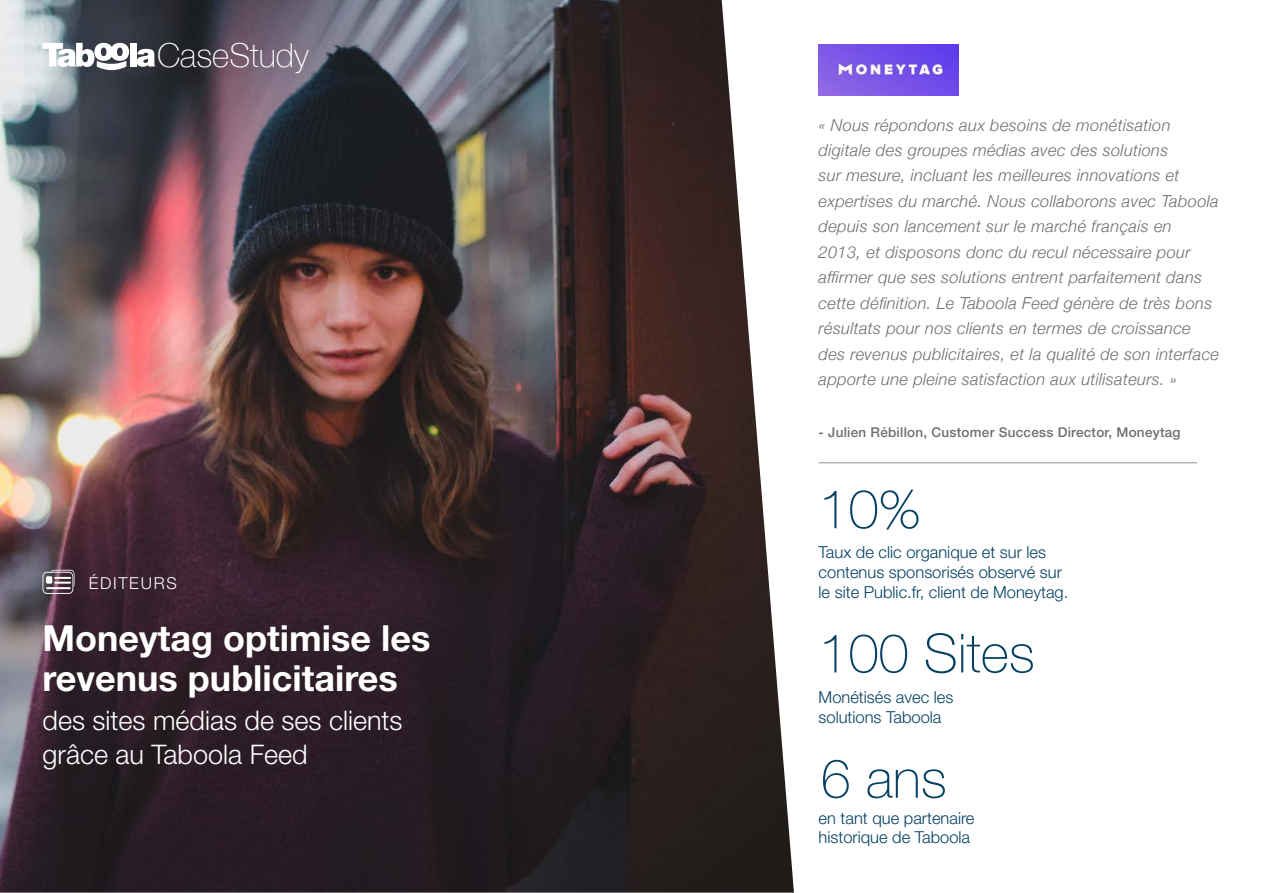
<style>
.page{position:relative;width:1263px;height:893px;background:#fff}
.page>*{position:absolute;margin:0;border:0;box-sizing:border-box;transform-origin:0 0}
.t1{font:100 54px "Helvetica Neue LT Std";color:#064163}
.t2{font:700 36px/40.5px "Helvetica Neue LT Std";color:#fff}
.t3{font:100 33px "Helvetica Neue";color:#fff}
.t4{font:300 27px/34.5px "Helvetica Neue LT Std";color:#fff}
.t5{font:italic 300 16.5px/25.5px "Helvetica Neue";letter-spacing:.02em;color:#6d6e71}
.t6{font:300 16.5px/19.8px "Helvetica Neue LT Std";color:#064163}
.t7{font:300 16.5px "Helvetica Neue LT Std";letter-spacing:.1em;color:#fff}
.t8{font:500 13.5px "Helvetica Neue LT Std";letter-spacing:.02em;color:#6d6e71}
</style>
<div class="page">
<img style="left:0;top:0;width:794px;height:893px">
<div style="left:130px;top:43px;width:6px;height:23px;background:#fff"></div>
<svg style="left:137px;top:49px;width:18px;height:18px"></svg>
<svg style="left:43px;top:43px;width:86px;height:27px"></svg>
<hr style="left:819px;top:462px;width:378px;height:1px;background:#000">
<img style="left:819px;top:45px;width:140px;height:51px">
<svg style="left:43px;top:570px;width:31px;height:24px"></svg>
<h3 class="t3" style="left:157px;top:30px;width:153px">CaseStudy</h3>
<p class="t7" style="left:89px;top:573px;width:89px">ÉDITEURS</p>
<h2 class="t2" style="left:43px;top:617px;width:389px">Moneytag optimise les revenus publicitaires</h2>
<h3 class="t4" style="left:43px;top:702px;width:361px">des sites médias de ses clients grâce au Taboola Feed</h3>
<p class="t5" style="left:819px;top:111px;width:402px">« Nous répondons aux besoins de monétisation digitale des groupes médias avec des solutions<br>sur mesure, incluant les meilleures innovations et expertises du marché. Nous collaborons avec Taboola depuis son lancement sur le marché français en<br>2013, et disposons donc du recul nécessaire pour affirmer que ses solutions entrent parfaitement dans cette définition. Le Taboola Feed génère de très bons résultats pour nos clients en termes de croissance des revenus publicitaires, et la qualité de son interface apporte une pleine satisfaction aux utilisateurs. »</p>
<p class="t8" style="left:819px;top:424px;width:363px">- Julien Rébillon, Customer Success Director, Moneytag</p>
<h1 class="t1" style="left:819px;top:478px;width:104px">10%</h1>
<p class="t6" style="left:819px;top:542px;width:251px">Taux de clic organique et sur les contenus sponsorisés observé sur le site Public.fr, client de Moneytag.</p>
<h1 class="t1" style="left:819px;top:622px;width:218px">100 Sites</h1>
<p class="t6" style="left:819px;top:687px;width:136px">Monétisés avec les solutions Taboola</p>
<h1 class="t1" style="left:821px;top:748px;width:128px">6 ans</h1>
<p class="t6" style="left:819px;top:807px;width:157px">en tant que partenaire historique de Taboola</p>
</div>
